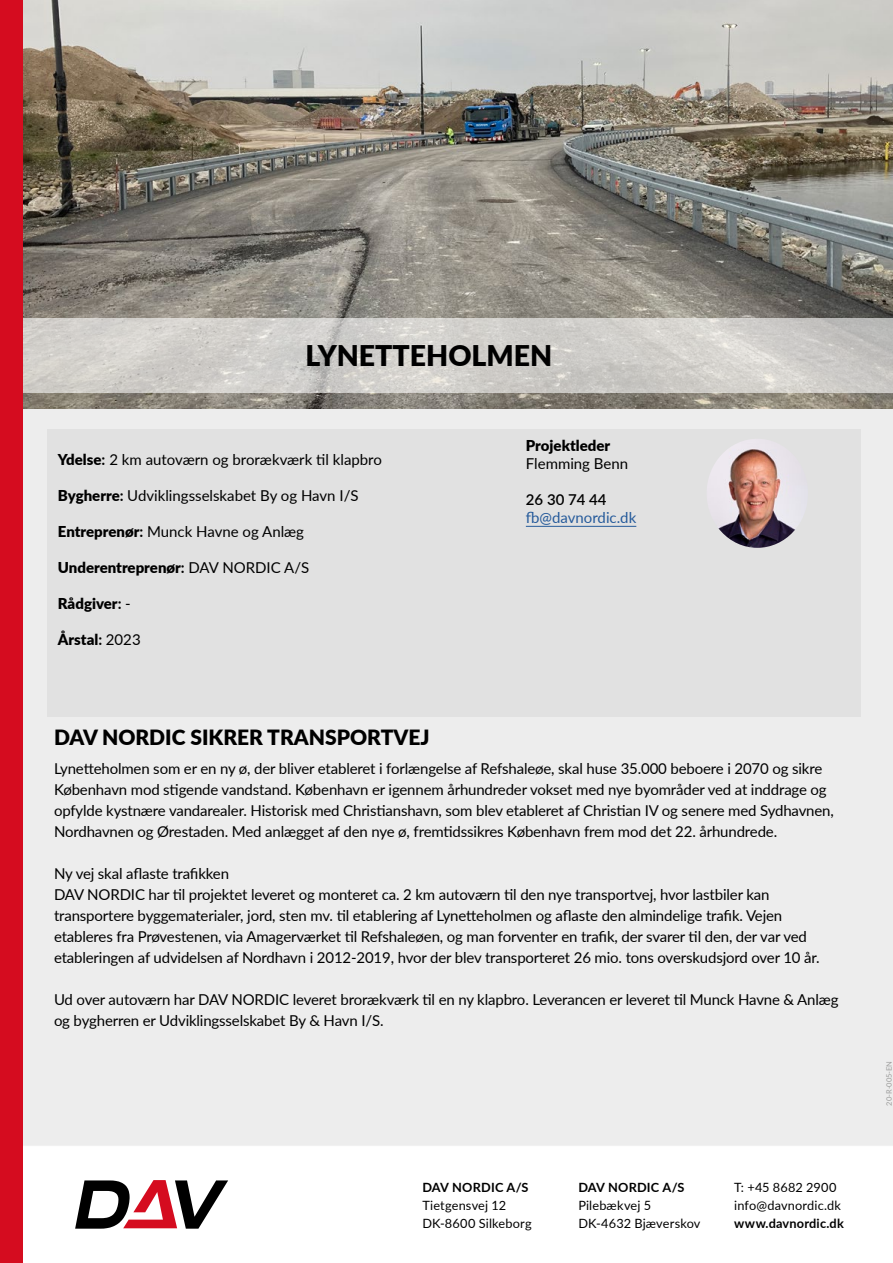
<style>
.page{position:relative;width:893px;height:1263px;background:#fff}
.page>*{position:absolute;margin:0;border:0;box-sizing:border-box;transform-origin:0 0}
.t1{font:900 28.5px "Lato";color:#000}
.t2{font:900 21px "Lato";color:#000}
.t3{font:15px/21px "Lato";letter-spacing:-.01em;color:#000}
.t4{font:900 15px "Lato";color:#000}
.t5{font:15px "Lato";color:#265b9b}
.t6{font:600 15px "Lato";color:#000}
.t7{font:12.75px/18px "Lato";letter-spacing:.01em;color:#000}
.t8{font:700 12.75px "Lato";letter-spacing:.015em;color:#000}
.t9{font:7.5px "Lato";color:#9d9d9c}
.s1{font-weight:900}
.s2{font-weight:700}
.s3{font-weight:400}
</style>
<div class="page">
<div style="left:23px;top:408px;width:870px;height:738px;background:#ededed"></div>
<svg style="left:75px;top:1180px;width:153px;height:49px"></svg>
<img style="left:23px;top:0;width:870px;height:408px">
<svg style="left:23px;top:318px;width:870px;height:74px;fill:#d1cfcb"></svg>
<div style="left:47px;top:429px;width:813px;height:288px;background:#e1e1e1"></div>
<hr style="left:526px;top:526px;width:110px;height:1px;background:#265b9b">
<div style="left:0;top:0;width:23px;height:1263px;background:#d50c1f"></div>
<img style="left:707px;top:439px;width:97px;height:109px">
<h1 class="t1" style="left:305px;top:338px;width:248px">LYNETTEHOLMEN</h1>
<p class="t3" style="left:58px;top:448px;width:325px"><span class="s1">Ydelse</span><span class="s2">:</span> 2 km autoværn og brorækværk til klapbro</p>
<p class="t3" style="left:58px;top:484px;width:302px"><span class="s1">Bygherre</span><span class="s2">:</span> Udviklingsselskabet By og Havn I/S</p>
<p class="t3" style="left:58px;top:520px;width:248px"><span class="s1">Entreprenør</span><span class="s2">:</span> Munck Havne og Anlæg</p>
<p class="t4" style="left:58px;top:558px;width:253px">Underentreprenør<span class="s2">:</span> <span class="s3">DAV NORDIC A/S</span></p>
<p class="t4" style="left:58px;top:594px;width:74px">Rådgiver<span class="s2">:</span> <span class="s3">-</span></p>
<p class="t4" style="left:58px;top:630px;width:84px">Årstal<span class="s2">:</span> <span class="s3">2023</span></p>
<h2 class="t2" style="left:54px;top:725px;width:377px">DAV NORDIC SIKRER TRANSPORTVEJ</h2>
<p class="t4" style="left:526px;top:436px;width:86px">Projektleder</p>
<p class="t3" style="left:526px;top:452px;width:104px">Flemming Benn</p>
<p class="t6" style="left:526px;top:491px;width:82px">26 30 74 44</p>
<p class="t5" style="left:526px;top:507px;width:112px">fb@davnordic.dk</p>
<p class="t3" style="left:54px;top:757px;width:781px">Lynetteholmen som er en ny ø, der bliver etableret i forlængelse af Refshaleøe, skal huse 35.000 beboere i 2070 og sikre København mod stigende vandstand. København er igennem århundreder vokset med nye byområder ved at inddrage og opfylde kystnære vandarealer. Historisk med Christianshavn, som blev etableret af Christian IV og senere med Sydhavnen, Nordhavnen og Ørestaden. Med anlægget af den nye ø, fremtidssikres København frem mod det 22. århundrede.</p>
<p class="t3" style="left:54px;top:862px;width:767px">Ny vej skal aflaste trafikken<br>DAV NORDIC har til projektet leveret og monteret ca. 2 km autoværn til den nye transportvej, hvor lastbiler kan transportere byggematerialer, jord, sten mv. til etablering af Lynetteholmen og aflaste den almindelige trafik. Vejen etableres fra Prøvestenen, via Amagerværket til Refshaleøen, og man forventer en trafik, der svarer til den, der var ved etableringen af udvidelsen af Nordhavn i 2012-2019, hvor der blev transporteret 26 mio. tons overskudsjord over 10 år.</p>
<p class="t3" style="left:54px;top:988px;width:786px">Ud over autoværn har DAV NORDIC leveret brorækværk til en ny klapbro. Leverancen er leveret til Munck Havne &amp; Anlæg og bygherren er Udviklingsselskabet By &amp; Havn I/S.</p>
<p class="t8" style="left:422px;top:1180px;width:108px">DAV NORDIC A/S</p>
<p class="t7" style="left:422px;top:1197px;width:111px">Tietgensvej 12<br>DK-8600 Silkeborg</p>
<p class="t8" style="left:578px;top:1180px;width:108px">DAV NORDIC A/S</p>
<p class="t7" style="left:578px;top:1197px;width:124px">Pilebækvej 5<br>DK-4632 Bjæverskov</p>
<p class="t7" style="left:734px;top:1179px;width:108px">T: +45 8682 2900 info@davnordic.dk</p>
<p class="t8" style="left:734px;top:1216px;width:111px">www.davnordic.dk</p>
<p class="t9" style="left:884px;top:1106px;width:46px;rotate:-90deg">20-R-005-EN</p>
</div>
